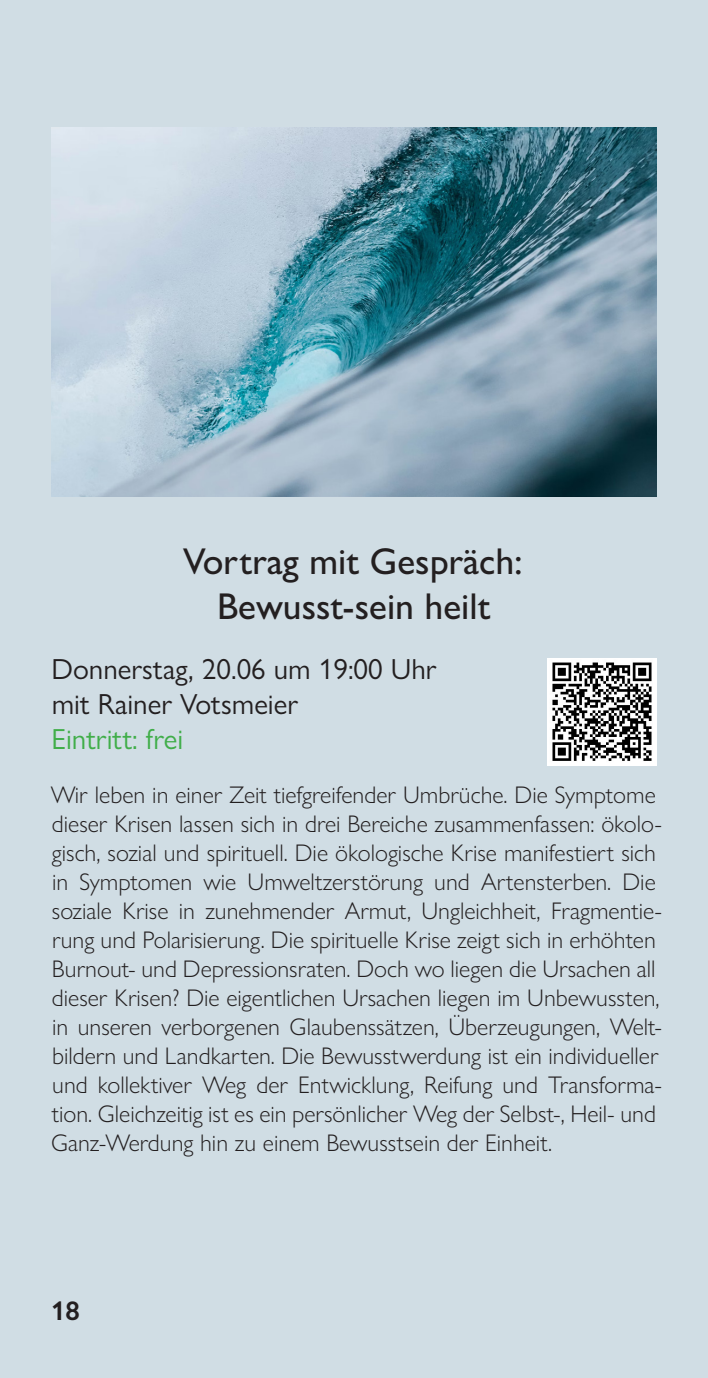
<style>
.page{position:relative;width:708px;height:1378px;background:#d0dde4}
.page>*{position:absolute;margin:0;border:0;box-sizing:border-box;transform-origin:0 0}
.t1{font:500 37.35px "Gill Sans Nova";color:#231f20}
.t2{font:29.03px "Gill Sans Nova";color:#231f20}
.t3{font:29.03px "Gill Sans Nova";color:#40ae49}
.t4{font:600 27px "Gill Sans Nova";color:#231f20}
.t5{font:300 24.07px/29px "Gill Sans Nova";color:#231f20}
</style>
<div class="page">
<img style="left:51px;top:128px;width:606px;height:369px">
<img style="left:547px;top:658px;width:110px;height:107px">
<p class="t1" style="left:183px;top:538px;width:341px">Vortrag mit Gespräch:</p>
<p class="t1" style="left:217px;top:583px;width:275px">Bewusst-sein heilt</p>
<p class="t2" style="left:51px;top:651px;width:387px">Donnerstag, 20.06 um 19:00 Uhr</p>
<p class="t2" style="left:52px;top:686px;width:248px">mit Rainer Votsmeier</p>
<p class="t3" style="left:51px;top:721px;width:133px">Eintritt: frei</p>
<p class="t5" style="left:51px;top:780px;width:613px">Wir leben in einer Zeit tiefgreifender Umbrüche. Die Symptome dieser Krisen lassen sich in drei Bereiche zusammenfassen: ökolo&shy;gisch, sozial und spirituell. Die ökologische Krise manifestiert sich in Symptomen wie Umweltzerstörung und Artensterben. Die soziale Krise in zunehmender Armut, Ungleichheit, Fragmentie&shy;rung und Polarisierung. Die spirituelle Krise zeigt sich in erhöhten Burnout- und Depressionsraten. Doch wo liegen die Ursachen all dieser Krisen? Die eigentlichen Ursachen liegen im Unbewussten, in unseren verborgenen Glaubenssätzen, Überzeugungen, Welt&shy;bildern und Landkarten. Die Bewusstwerdung ist ein individueller und kollektiver Weg der Entwicklung, Reifung und Transforma&shy;tion. Gleichzeitig ist es ein persönlicher Weg der Selbst-, Heil- und Ganz-Werdung hin zu einem Bewusstsein der Einheit.</p>
<p class="t4" style="left:51px;top:1294px;width:30px">18</p>
</div>
